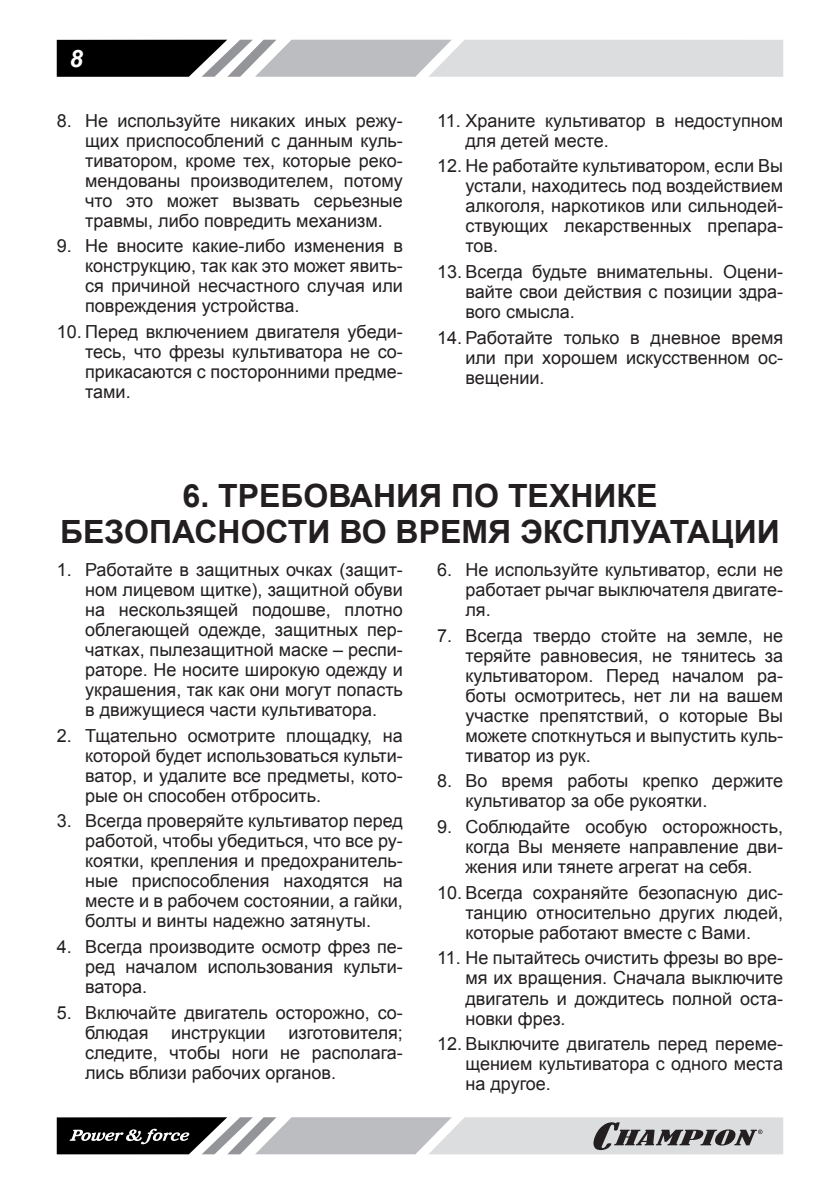
<style>
.page{position:relative;width:840px;height:1191px;background:#fff}
.page>*{position:absolute;margin:0;border:0;box-sizing:border-box;transform-origin:0 0}
.t1{font:700 32px/36px "Arial";color:#231f20;text-align:center}
.t2{font:italic 700 24px "Arial";color:#fff}
.t3{font:18px/20px "Arial";color:#231f20;text-align:justify}
</style>
<div class="page">
<svg style="left:57px;top:40px;width:725px;height:37px;background:#a7a8a9"></svg>
<svg style="left:57px;top:1117px;width:725px;height:37px;background:#a1a1a3"></svg>
<h2 class="t2" style="left:70px;top:42px;width:15px">8</h2>
<p class="t3" style="left:85px;top:110px;width:319px;text-indent:-28px">8. Не используйте никаких иных режу&shy;щих приспособлений с данным куль&shy;тиватором, кроме тех, которые реко&shy;мендованы производителем, потому что это может вызвать серьезные травмы, либо повредить механизм.</p>
<p class="t3" style="left:85px;top:236px;width:319px;text-indent:-28px">9. Не вносите какие-либо изменения в конструкцию, так как это может явить&shy;ся причиной несчастного случая или повреждения устройства.</p>
<p class="t3" style="left:85px;top:322px;width:319px;text-indent:-28px">10. Перед включением двигателя убеди&shy;тесь, что фрезы культиватора не со&shy;прикасаются с посторонними предме&shy;тами.</p>
<p class="t3" style="left:465px;top:110px;width:319px;text-indent:-28px">11. Храните культиватор в недоступном для детей месте.</p>
<p class="t3" style="left:465px;top:156px;width:319px;text-indent:-28px">12. Не работайте культиватором, если Вы устали, находитесь под воздействием алкоголя, наркотиков или сильнодей&shy;ствующих лекарственных препара&shy;тов.</p>
<p class="t3" style="left:465px;top:262px;width:319px;text-indent:-28px">13. Всегда будьте внимательны. Оцени&shy;вайте свои действия с позиции здра&shy;вого смысла.</p>
<p class="t3" style="left:465px;top:327px;width:319px;text-indent:-28px">14. Работайте только в дневное время или при хорошем искусственном ос&shy;вещении.</p>
<h1 class="t1" style="left:60px;top:478px;width:720px">6. ТРЕБОВАНИЯ ПО ТЕХНИКЕ<br>БЕЗОПАСНОСТИ ВО ВРЕМЯ ЭКСПЛУАТАЦИИ</h1>
<p class="t3" style="left:85px;top:560px;width:319px;text-indent:-28px">1. Работайте в защитных очках (защит&shy;ном лицевом щитке), защитной обуви на нескользящей подошве, плотно облегающей одежде, защитных пер&shy;чатках, пылезащитной маске – респи&shy;раторе. Не носите широкую одежду и украшения, так как они могут попасть в движущиеся части культиватора.</p>
<p class="t3" style="left:85px;top:725px;width:319px;text-indent:-28px">2. Тщательно осмотрите площадку, на которой будет использоваться культи&shy;ватор, и удалите все предметы, кото&shy;рые он способен отбросить.</p>
<p class="t3" style="left:85px;top:811px;width:319px;text-indent:-28px">3. Всегда проверяйте культиватор перед работой, чтобы убедиться, что все ру&shy;коятки, крепления и предохранитель&shy;ные приспособления находятся на месте и в рабочем состоянии, а гайки, болты и винты надежно затянуты.</p>
<p class="t3" style="left:85px;top:937px;width:319px;text-indent:-28px">4. Всегда производите осмотр фрез пе&shy;ред началом использования культи&shy;ватора.</p>
<p class="t3" style="left:85px;top:1002px;width:319px;text-indent:-28px">5. Включайте двигатель осторожно, со&shy;блюдая</p>
<p class="t3" style="left:465px;top:560px;width:319px;text-indent:-28px">6. Не используйте культиватор, если не работает рычаг выключателя двигате&shy;ля.</p>
<p class="t3" style="left:465px;top:625px;width:319px;text-indent:-28px">7. Всегда твердо стойте на земле, не теряйте равновесия, не тянитесь за культиватором. Перед началом ра&shy;боты осмотритесь, нет ли на вашем участке препятствий, о которые Вы можете споткнуться и выпустить куль&shy;тиватор из рук.</p>
<p class="t3" style="left:465px;top:771px;width:319px;text-indent:-28px">8. Во время работы крепко держите культиватор за обе рукоятки.</p>
<p class="t3" style="left:465px;top:817px;width:319px;text-indent:-28px">9. Соблюдайте особую осторожность, когда Вы меняете направление дви&shy;жения или тянете агрегат на себя.</p>
<p class="t3" style="left:465px;top:882px;width:319px;text-indent:-28px">10. Всегда сохраняйте безопасную дис&shy;танцию относительно других людей, которые работают вместе с Вами.</p>
<p class="t3" style="left:465px;top:948px;width:319px;text-indent:-28px">11. Не пытайтесь очистить фрезы во вре&shy;мя их вращения. Сначала выключите двигатель и дождитесь полной оста&shy;новки фрез.</p>
<p class="t3" style="left:465px;top:1034px;width:319px;text-indent:-28px">12. Выключите двигатель перед переме&shy;щением культиватора с одного места на другое.</p>
<p class="t3" style="left:85px;top:1022px;width:319px;text-indent:203px">изготовителя; следите, чтобы ноги не располага&shy;лись вблизи рабочих органов.</p>
<p class="t3" style="left:171px;top:1022px;width:96px">инструкции</p>
</div>
